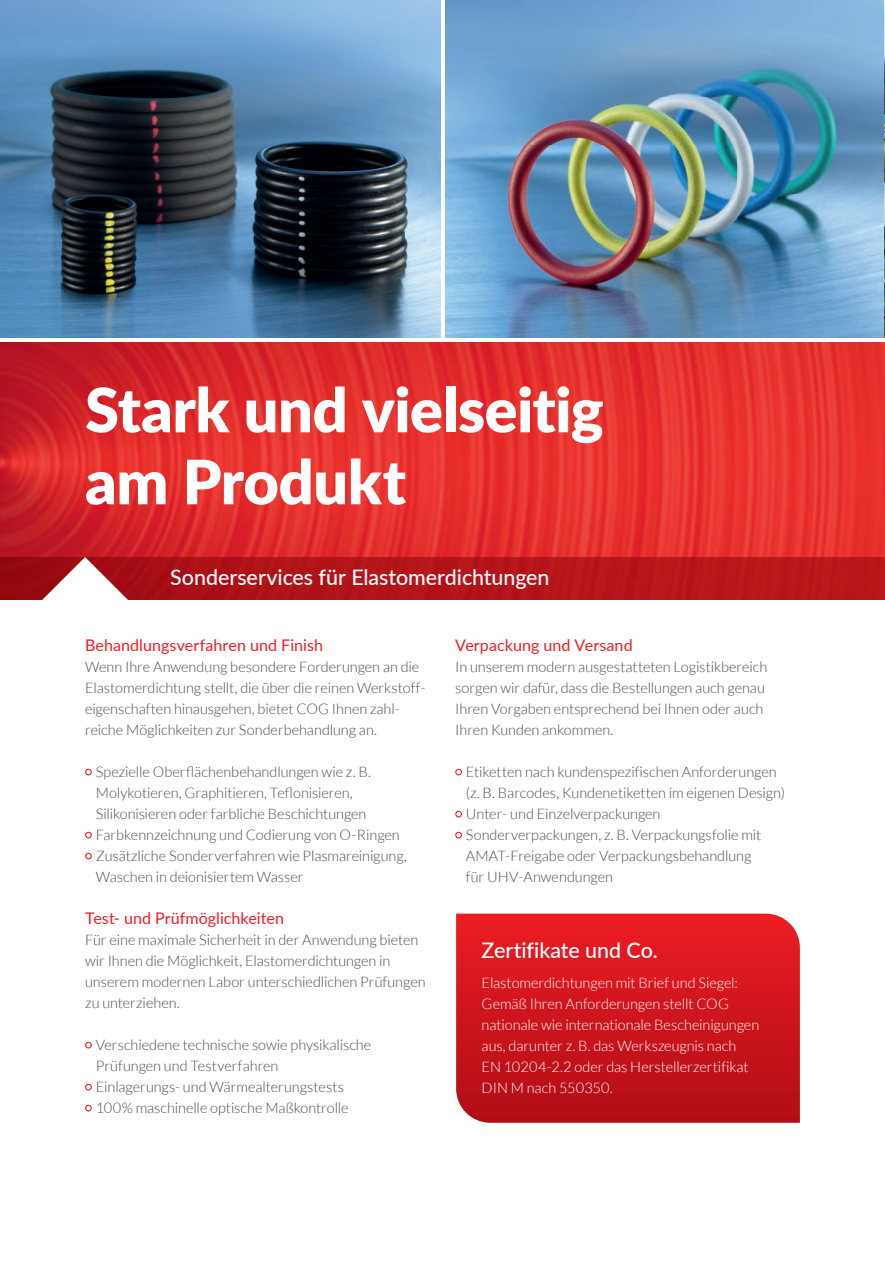
<style>
.page{position:relative;width:885px;height:1263px;background:#fff}
.page>*{position:absolute;margin:0;border:0;box-sizing:border-box;transform-origin:0 0}
.t1{font:900 61.2px/72px "Lato";letter-spacing:-.01em;color:#fff}
.t2{font:500 21.45px "Lato";letter-spacing:-.005em;color:#fff}
.t3{font:16.05px "Lato";letter-spacing:.005em;color:#ee1d23}
.t4{font:300 14.55px/21px "Lato";letter-spacing:-.005em;color:#4a4d4d}
.t5{font:300 14.55px/21px "Lato";letter-spacing:-.005em;color:#fff}
</style>
<div class="page">
<img style="left:0;top:0;width:885px;height:600px">
<svg style="left:0;top:342px;width:884px;height:258px;background:#da2a2a"></svg>
<hr style="left:442px;top:0;width:3px;height:340px;background:#fff">
<hr style="left:0;top:339px;width:884px;height:3px;background:#fff">
<svg style="left:455px;top:769px;width:7px;height:6px"></svg>
<svg style="left:455px;top:811px;width:7px;height:6px"></svg>
<svg style="left:455px;top:832px;width:7px;height:6px"></svg>
<svg style="left:39px;top:557px;width:92px;height:43px"></svg>
<svg style="left:456px;top:913px;width:343px;height:210px;background:#ce171f"></svg>
<svg style="left:85px;top:769px;width:7px;height:6px"></svg>
<svg style="left:85px;top:832px;width:7px;height:6px"></svg>
<svg style="left:85px;top:853px;width:7px;height:6px"></svg>
<svg style="left:85px;top:1042px;width:7px;height:6px"></svg>
<svg style="left:85px;top:1084px;width:7px;height:6px"></svg>
<svg style="left:85px;top:1105px;width:7px;height:6px"></svg>
<h1 class="t1" style="left:85px;top:371px;width:520px">Stark und vielseitig am Produkt</h1>
<h2 class="t2" style="left:170px;top:562px;width:381px">Sonderservices für Elastomerdichtungen</h2>
<p class="t3" style="left:85px;top:634px;width:239px">Behandlungsverfahren und Finish</p>
<p class="t4" style="left:85px;top:656px;width:342px">Wenn Ihre Anwendung besondere Forderungen an die Elastomerdichtung stellt, die über die reinen Werkstoff&shy;eigenschaften hinausgehen, bietet COG Ihnen zahl&shy;reiche Möglichkeiten zur Sonderbehandlung an.</p>
<p class="t4" style="left:96px;top:761px;width:312px">Spezielle Oberflächenbehandlungen wie z. B.<br>Molykotieren, Graphitieren, Teflonisieren, Silikonisieren oder farbliche Beschichtungen Farbkennzeichnung und Codierung von O-Ringen Zusätzliche Sonderverfahren wie Plasmareinigung, Waschen in deionisiertem Wasser</p>
<p class="t3" style="left:85px;top:907px;width:200px">Test- und Prüfmöglichkeiten</p>
<p class="t4" style="left:85px;top:929px;width:342px">Für eine maximale Sicherheit in der Anwendung bieten wir Ihnen die Möglichkeit, Elastomerdichtungen in unserem modernen Labor unterschiedlichen Prüfungen zu unterziehen.</p>
<p class="t4" style="left:96px;top:1034px;width:277px">Verschiedene technische sowie physikalische Prüfungen und Testverfahren<br>Einlagerungs- und Wärmealterungstests 100% maschinelle optische Maßkontrolle</p>
<p class="t3" style="left:455px;top:634px;width:179px">Verpackung und Versand</p>
<p class="t4" style="left:455px;top:656px;width:313px">In unserem modern ausgestatteten Logistikbereich sorgen wir dafür, dass die Bestellungen auch genau Ihren Vorgaben entsprechend bei Ihnen oder auch Ihren Kunden ankommen.</p>
<p class="t4" style="left:466px;top:761px;width:321px">Etiketten nach kundenspezifischen Anforderungen (z. B. Barcodes, Kundenetiketten im eigenen Design)<br>Unter- und Einzelverpackungen Sonderverpackungen, z. B. Verpackungsfolie mit AMAT-Freigabe oder Verpackungsbehandlung<br>für UHV-Anwendungen</p>
<h2 class="t2" style="left:481px;top:935px;width:178px">Zertifikate und Co.</h2>
<p class="t5" style="left:481px;top:972px;width:279px">Elastomerdichtungen mit Brief und Siegel:<br>Gemäß Ihren Anforderungen stellt COG nationale wie internationale Bescheinigungen aus, darunter z. B. das Werkszeugnis nach EN 10204-2.2 oder das Hersteller zertifikat DIN M nach 550350.</p>
</div>
